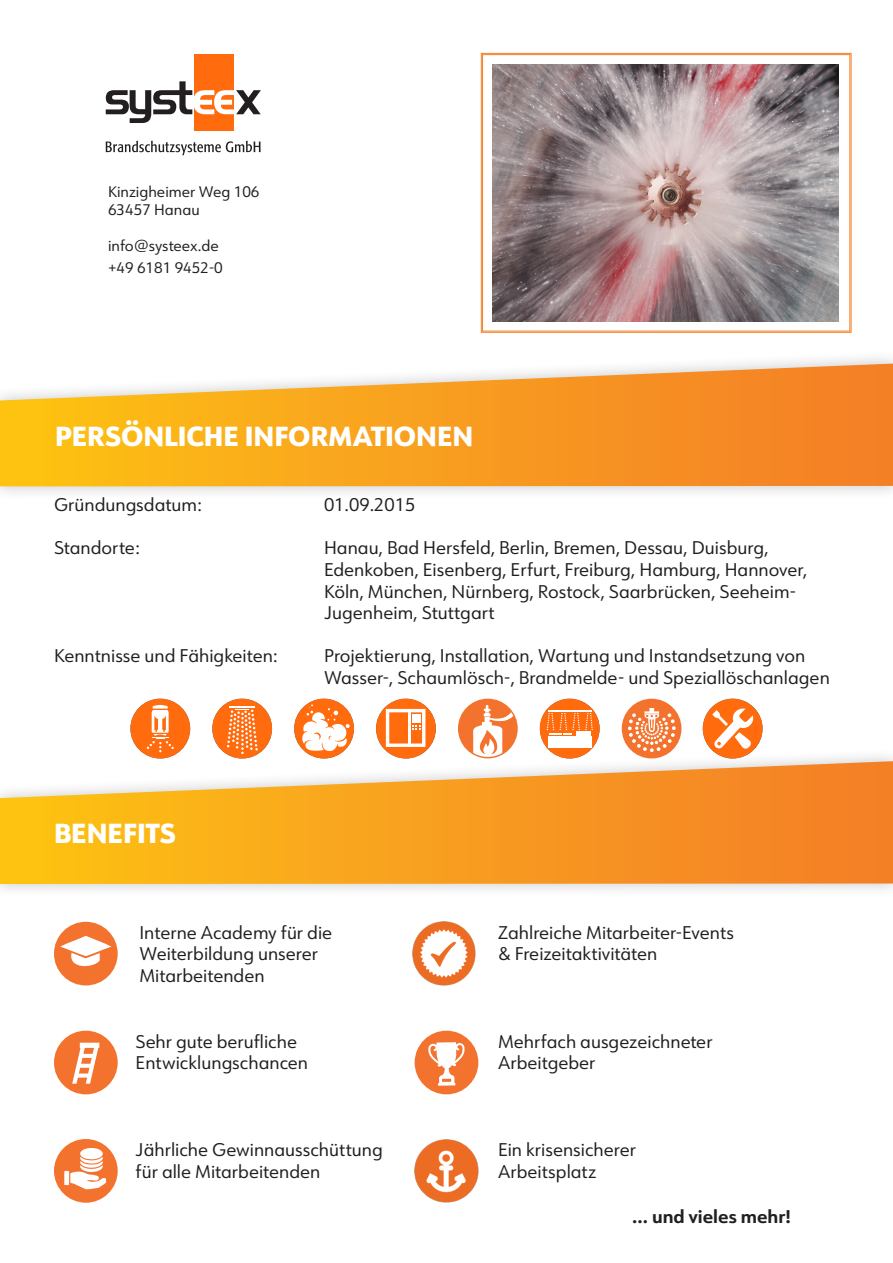
<style>
.page{position:relative;width:893px;height:1263px;background:#fff}
.page>*{position:absolute;margin:0;border:0;box-sizing:border-box;transform-origin:0 0}
.t1{font:800 27px "URW Form";color:#fff}
.t2{font:18px/21.6px "URW Form";color:#231f20}
.t3{font:700 18px "URW Form";color:#231f20}
.t4{font:15px/18px "URW Form";color:#231f20}
</style>
<div class="page">
<div style="left:0;top:350px;width:893px;height:151px;background:#231f20;opacity:.25"></div>
<svg style="left:0;top:364px;width:893px;height:122px;background:#f8aa3e"></svg>
<div style="left:0;top:747px;width:893px;height:151px;background:#231f20;opacity:.25"></div>
<svg style="left:0;top:761px;width:893px;height:123px;background:#f8ab3f"></svg>
<div style="left:194px;top:54px;width:40px;height:76px;background:#ff6b0d"></div>
<svg style="left:106px;top:141px;width:155px;height:14px"></svg>
<svg style="left:106px;top:81px;width:155px;height:42px"></svg>
<div style="left:54px;top:1031px;width:64px;height:63px;background:#f3722d;border-radius:50%"></div>
<svg style="left:72px;top:1043px;width:27px;height:41px"></svg>
<div style="left:54px;top:1139px;width:64px;height:64px;background:#f3722d;border-radius:50%"></div>
<svg style="left:64px;top:1148px;width:42px;height:41px"></svg>
<img style="left:412px;top:922px;width:64px;height:63px">
<div style="left:54px;top:922px;width:64px;height:63px;background:#f3722d;border-radius:50%"></div>
<svg style="left:60px;top:936px;width:51px;height:20px"></svg>
<svg style="left:69px;top:953px;width:31px;height:14px"></svg>
<div style="left:415px;top:1031px;width:63px;height:63px;background:#f3722d;border-radius:50%"></div>
<svg style="left:428px;top:1042px;width:37px;height:44px"></svg>
<div style="left:376px;top:699px;width:60px;height:59px;background:#ff6b0d;border-radius:50%"></div>
<hr style="left:408px;top:711px;width:3px;height:34px;background:#fff">
<div style="left:386px;top:709px;width:39px;height:38px;border:3px solid #fff"></div>
<div style="left:412px;top:714px;width:8px;height:8px;background:#fff"></div>
<svg style="left:412px;top:725px;width:8px;height:5px"></svg>
<div style="left:294px;top:699px;width:60px;height:59px;background:#ff6b0d;border-radius:50%"></div>
<svg style="left:302px;top:704px;width:48px;height:47px"></svg>
<div style="left:540px;top:699px;width:60px;height:59px;background:#ff6b0d;border-radius:50%"></div>
<div style="left:548px;top:736px;width:43px;height:11px;background:#fff"></div>
<svg style="left:547px;top:710px;width:46px;height:25px"></svg>
<div style="left:458px;top:699px;width:60px;height:59px;background:#f3722d;border-radius:50%"></div>
<svg style="left:473px;top:705px;width:40px;height:52px"></svg>
<div style="left:130px;top:699px;width:60px;height:59px;background:#ff6b0d;border-radius:50%"></div>
<svg style="left:147px;top:705px;width:27px;height:47px"></svg>
<div style="left:212px;top:699px;width:60px;height:59px;background:#ff6b0d;border-radius:50%"></div>
<hr style="left:230px;top:706px;width:25px;height:2px;background:#fff">
<svg style="left:227px;top:709px;width:31px;height:45px"></svg>
<img style="left:415px;top:1139px;width:63px;height:64px">
<svg style="left:481px;top:53px;width:370px;height:280px;background:#aa9898"></svg>
<div style="left:622px;top:699px;width:59px;height:59px;background:#f3722d;border-radius:50%"></div>
<svg style="left:628px;top:708px;width:48px;height:44px"></svg>
<div style="left:703px;top:699px;width:59px;height:59px;background:#ff6b0d;border-radius:50%"></div>
<svg style="left:712px;top:708px;width:41px;height:41px"></svg>
<p class="t4" style="left:108px;top:183px;width:153px">Kinzigheimer Weg 106<br>63457 Hanau</p>
<p class="t4" style="left:108px;top:235px;width:116px;line-height:21.6px">info@systeex.de +49 6181 9452-0</p>
<h1 class="t1" style="left:55px;top:417px;width:420px">PERSÖNLICHE INFORMATIONEN</h1>
<p class="t2" style="left:54px;top:493px;width:149px">Gründungsdatum:</p>
<p class="t2" style="left:324px;top:493px;width:93px">01.09.2015</p>
<p class="t2" style="left:54px;top:536px;width:87px">Standorte:</p>
<p class="t2" style="left:324px;top:536px;width:485px">Hanau, Bad Hersfeld, Berlin, Bremen, Dessau, Duisburg, Edenkoben, Eisenberg, Erfurt, Freiburg, Hamburg, Hannover, Köln, München, Nürnberg, Rostock, Saarbrücken, Seeheim-Jugenheim, Stuttgart</p>
<p class="t2" style="left:54px;top:644px;width:225px">Kenntnisse und Fähigkeiten:</p>
<p class="t2" style="left:324px;top:644px;width:507px">Projektierung, Installation, Wartung und Instandsetzung von<br>Wasser-, Schaumlösch-, Brandmelde- und Speziallöschanlagen</p>
<h1 class="t1" style="left:54px;top:814px;width:123px">BENEFITS</h1>
<p class="t2" style="left:139px;top:921px;width:194px">Interne Academy für die<br>Weiterbildung unserer<br>Mitarbeitenden</p>
<p class="t2" style="left:498px;top:921px;width:237px">Zahlreiche Mitarbeiter-Events &amp; Freizeitaktivitäten</p>
<p class="t2" style="left:136px;top:1030px;width:174px">Sehr gute berufliche<br>Entwicklungschancen</p>
<p class="t2" style="left:498px;top:1030px;width:216px">Mehrfach ausgezeichneter<br>Arbeitgeber</p>
<p class="t2" style="left:136px;top:1138px;width:249px">Jährliche Gewinnausschüttung für alle Mitarbeitenden</p>
<p class="t2" style="left:498px;top:1138px;width:139px">Ein krisensicherer<br>Arbeitsplatz</p>
<p class="t3" style="left:632px;top:1204px;width:161px">... und vieles mehr!</p>
</div>
